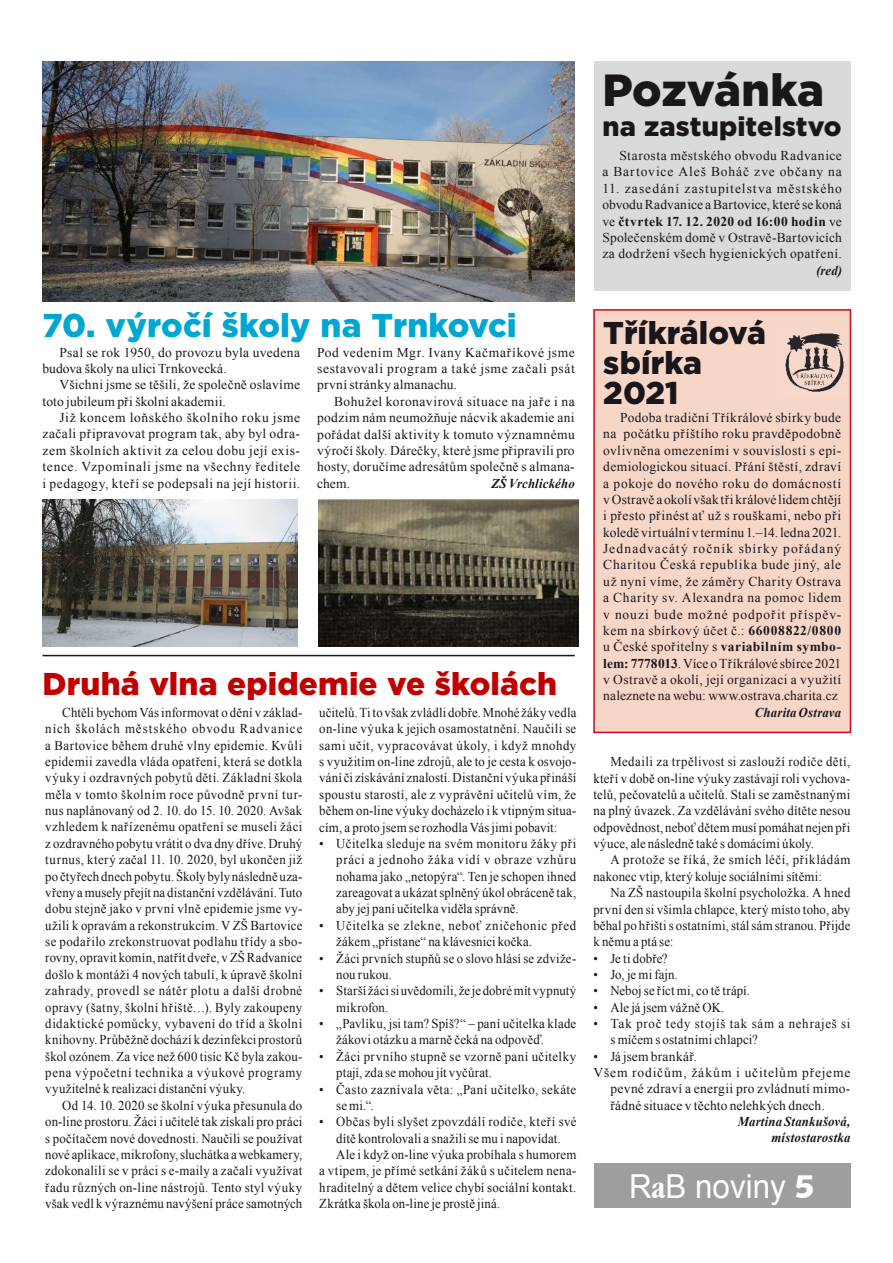
<style>
.page{position:relative;width:893px;height:1263px;background:#fff}
.page>*{position:absolute;margin:0;border:0;box-sizing:border-box;transform-origin:0 0}
.t1{font:900 45px "Gotham";letter-spacing:-.01em;color:#1a171c}
.t2{font:900 33px "Gotham";letter-spacing:-.005em;color:#00a7d3}
.t3{font:33px "Arial";color:#fff;scale:.95 1}
.t4{font:900 31.5px "Gotham";letter-spacing:.005em;color:#c00000}
.t5{font:900 31.5px/30px "Gotham";color:#1a171c}
.t6{font:900 27px "Gotham";letter-spacing:.005em;color:#1a171c}
.t7{font:13.5px/16.4px "Times New Roman";letter-spacing:.025em;color:#1a171c;scale:.95 1}
.t8{font:13.5px/16.4px "Times New Roman";letter-spacing:.025em;color:#1a171c;text-align:justify}
.t9{font:italic 700 13.5px/16.4px "Times New Roman";letter-spacing:.015em;color:#1a171c;text-align:right;scale:.95 1}
.t10{font:13.5px/16.4px "Times New Roman";letter-spacing:.05em;color:#1a171c;text-align:right}
.t11{font:13.5px/16.4px "Times New Roman";letter-spacing:.045em;color:#1a171c;scale:.95 1}
.t12{font:13.5px "Times New Roman";letter-spacing:.005em;color:#1a171c;scale:.95 1}
.t13{font:13.5px "Times New Roman";letter-spacing:.065em;color:#1a171c}
.t14{font:13.5px "Times New Roman";letter-spacing:-.005em;color:#1a171c;scale:.95 1}
.s1{font-weight:700}
.s2{font-family:"Garmd ITC Bk Cn BTCE Bold Condensed"}
.s3{font-family:"Humanst 531 Blk BTCE Black"}
</style>
<div class="page">
<div style="left:594px;top:1163px;width:256px;height:45px;background:#9d9ea0"></div>
<div style="left:594px;top:310px;width:256px;height:422px;background:#f6d6c7"></div>
<div style="left:593px;top:309px;width:258px;height:424px;border:2px solid #cd071e"></div>
<img style="left:785px;top:333px;width:59px;height:59px">
<img style="left:318px;top:500px;width:261px;height:147px">
<img style="left:43px;top:500px;width:255px;height:147px">
<img style="left:43px;top:62px;width:532px;height:239px">
<div style="left:594px;top:62px;width:256px;height:229px;background:#d9dadb"></div>
<hr style="left:43px;top:655px;width:532px;height:1px;background:#1a171c">
<h2 class="t2" style="left:43px;top:302px;width:476px">70. výročí školy na Trnkovci</h2>
<p class="t8" style="left:43px;top:344px;width:259px;text-indent:17px">Psal se rok 1950, do provozu byla uvedena budova školy na ulici Trnkovecká.</p>
<p class="t8" style="left:43px;top:376px;width:259px;text-indent:17px">Všichni jsme se těšili, že společně oslavíme toto jubileum při školní akademii.</p>
<p class="t8" style="left:43px;top:409px;width:259px;text-indent:17px">Již koncem loňského školního roku jsme začali připravovat program tak, aby byl odra&shy;zem školních aktivit za celou dobu její exis&shy;tence. Vzpomínali jsme na všechny ředitele i pedagogy, kteří se podepsali na její historii.</p>
<p class="t8" style="left:317px;top:344px;width:259px">Pod vedením Mgr. Ivany Kačmaříkové jsme sestavovali program a také jsme začali psát první stránky almanachu.</p>
<p class="t8" style="left:317px;top:393px;width:259px;text-indent:17px">Bohužel koronavirová situace na jaře i na podzim nám neumožňuje nácvik akademie ani pořádat další aktivity k tomuto významnému výročí školy. Dárečky, které jsme připravili pro hosty, doručíme adresátům společně s almana&shy;chem.</p>
<p class="t9" style="left:491px;top:474px;width:89px">ZŠ Vrchlického</p>
<h3 class="t4" style="left:43px;top:662px;width:516px">Druhá vlna epidemie ve školách</h3>
<h1 class="t1" style="left:602px;top:59px;width:223px">Pozvánka</h1>
<h3 class="t6" style="left:602px;top:108px;width:241px">na zastupitelstvo</h3>
<p class="t10" style="left:602px;top:147px;width:241px">Starosta městského obvodu Radvanice<br>a Bartovice Aleš Boháč zve občany na</p>
<p class="t8" style="left:602px;top:180px;width:241px">11. zasedání zastupitelstva městského obvodu Radvanice aBartovice, které se koná ve <span class="s1">čtvrtek 17. 12. 2020 od 16:00 hodin</span> ve Společenském domě v Ostravě-Bartovicích za dodržení všech hygienických opatření.</p>
<p class="t9" style="left:816px;top:262px;width:28px">(red)</p>
<h3 class="t5" style="left:603px;top:318px;width:164px">Tříkrálová sbírka<br>2021</h3>
<p class="t8" style="left:603px;top:409px;width:239px;text-indent:17px">Podoba tradiční Tříkrálové sbírky bude na počátku příštího roku pravděpodobně ovlivněna omezeními v souvislosti s epi&shy;demiologickou situací. Přání štěstí, zdraví a pokoje do nového roku do domácností vOstravě a okolí však tři králové lidem chtějí i přesto přinést ať už s rouškami, nebo při koledě virtuální v termínu 1.–14. ledna 2021.<br>Jednadvacátý ročník sbírky pořádaný Charitou Česká republika bude jiný, ale už nyní víme, že záměry Charity Ostrava a Charity sv. Alexandra na pomoc lidem v nouzi bude možné podpořit příspěv&shy;kem na sbírkový účet č.: <span class="s1">66008822/0800 </span>u České spořitelny s <span class="s1">variabilním symbo&shy;lem: 7778013</span>. Více oTříkrálové sbírce 2021 v Ostravě a okolí, její organizaci a využití naleznete na webu: www.ostrava.charita.cz</p>
<p class="t12" style="left:62px;top:703px;width:254px">Chtěli bychom Vás informovat o dění v základ-</p>
<p class="t9" style="left:755px;top:704px;width:92px">Charita Ostrava</p>
<p class="t7" style="left:45px;top:720px;width:272px">ních školách městského obvodu Radvanice a Bartovice během druhé vlny epidemie. Kvůli epidemii zavedla vláda opatření, která se dotkla výuky i ozdravných pobytů dětí. Základní škola měla v tomto školním roce původně první tur&shy;nus naplánovaný od 2. 10. do 15. 10. 2020. Avšak vzhledem k nařízenému opatření se museli žáci z ozdravného pobytu vrátit o dva dny dříve. Druhý turnus, který začal 11. 10. 2020, byl ukončen již po čtyřech dnech pobytu. Školy byly následně uza&shy;vřeny amusely přejít na distanční vzdělávání. Tuto dobu stejně jako v první vlně epidemie jsme vy-- užili k opravám a rekonstrukcím. V ZŠ Bartovice se podařilo zrekonstruovat podlahu třídy a sbo&shy;rovny, opravit komín, natřít dveře, v ZŠ Radvanice došlo k montáži 4 nových tabulí, k úpravě školní zahrady, provedl se nátěr plotu a další drobné opravy (šatny, školní hřiště…). Byly zakoupeny didaktické pomůcky, vybavení do tříd a školní knihovny. Průběžně dochází k dezinfekci prostorů škol ozónem. Za více než 600 tisíc Kč byla zakou&shy;pena výpočetní technika a výukové programy využitelné k realizaci distanční výuky.</p>
<p class="t7" style="left:45px;top:1097px;width:272px;text-align:justify;text-indent:17px">Od 14. 10. 2020 se školní výuka přesunula do on-line prostoru. Žáci i učitelé tak získali pro práci s počítačem nové dovednosti. Naučili se používat nové aplikace, mikrofony, sluchátka awebkamery, zdokonalili se v práci s e-maily a začali využívat řadu různých on-line nástrojů. Tento styl výuky však vedl k výraznému navýšení práce samotných</p>
<p class="t7" style="left:319px;top:704px;width:272px;text-align:justify">učitelů. Ti to však zvládli dobře. Mnohé žáky vedla on-line výuka k jejich osamostatnění. Naučili se sami učit, vypracovávat úkoly, i když mnohdy s využitím on-line zdrojů, ale to je cesta k osvojo&shy;vání či získávání znalostí. Distanční výuka přináší spoustu starostí, ale z vyprávění učitelů vím, že během on-line výuky docházelo i k vtipným situa&shy;cím, a proto jsem se rozhodla Vás jimi pobavit:</p>
<p class="t7" style="left:336px;top:835px;width:254px;text-align:justify;text-indent:-17px">• Učitelka sleduje na svém monitoru žáky při práci a jednoho žáka vidí v obraze vzhůru nohama jako „netopýra“. Ten je schopen ihned zareagovat a ukázat splněný úkol obráceně tak, aby jej paní učitelka viděla správně.</p>
<p class="t7" style="left:336px;top:917px;width:254px;text-indent:-17px">• Učitelka se zlekne, neboť zničehonic před žákem „přistane“ na klávesnici kočka.</p>
<p class="t7" style="left:336px;top:950px;width:254px;text-indent:-17px">• Žáci prvních stupňů se o slovo hlásí se zdviže&shy;nou rukou.</p>
<p class="t7" style="left:336px;top:982px;width:254px;text-indent:-17px">• Starší žáci si uvědomili, že je dobré mít vypnutý mikrofon.</p>
<p class="t7" style="left:336px;top:1015px;width:254px;text-indent:-17px">• „Pavlíku, jsi tam? Spíš?“ – paní učitelka klade žákovi otázku a marně čeká na odpověď.</p>
<p class="t7" style="left:336px;top:1048px;width:254px;text-indent:-17px">• Žáci prvního stupně se vzorně paní učitelky ptají, zda se mohou jít vyčůrat.</p>
<p class="t7" style="left:336px;top:1081px;width:254px;text-indent:-17px">• Často zaznívala věta: „Paní učitelko, sekáte se mi.“.</p>
<p class="t7" style="left:319px;top:1113px;width:272px">• Občas byli slyšet zpovzdálí rodiče, kteří své</p>
<p class="t7" style="left:336px;top:1130px;width:238px">dítě kontrolovali a snažili se mu i napovídat.</p>
<p class="t7" style="left:336px;top:1146px;width:254px">Ale i když on-line výuka probíhala s humorem</p>
<p class="t7" style="left:319px;top:1162px;width:272px">a vtipem, je přímé setkání žáků s učitelem nena-</p>
<p class="t7" style="left:319px;top:1179px;width:272px">hraditelný a dětem velice chybí sociální kontakt.</p>
<p class="t7" style="left:319px;top:1195px;width:192px">Zkrátka škola on-line je prostě jiná.</p>
<p class="t7" style="left:593px;top:753px;width:272px;text-align:justify;text-indent:17px">Medaili za trpělivost si zaslouží rodiče dětí, kteří v době on-line výuky zastávají roli vychova&shy;telů, pečovatelů a učitelů. Stali se zaměstnanými na plný úvazek. Za vzdělávání svého dítěte nesou odpovědnost, neboť dětem musí pomáhat nejen při výuce, ale následně také s domácími úkoly.</p>
<p class="t7" style="left:593px;top:851px;width:272px;text-indent:17px">A protože se říká, že smích léčí, přikládám nakonec vtip, který koluje sociálními sítěmi:</p>
<p class="t7" style="left:593px;top:884px;width:272px;text-align:justify;text-indent:17px">Na ZŠ nastoupila školní psycholožka. A hned první den si všimla chlapce, který místo toho, aby běhal po hřišti s ostatními, stál sám stranou. Přijde k němu a ptá se:</p>
<p class="t7" style="left:593px;top:950px;width:80px">• Je ti dobře?</p>
<p class="t14" style="left:593px;top:965px;width:90px">• Jo, je mi fajn.</p>
<p class="t7" style="left:593px;top:982px;width:166px">• Neboj se říct mi, co tě trápí.</p>
<p class="t12" style="left:593px;top:998px;width:139px">• Ale já jsem vážně OK.</p>
<p class="t11" style="left:610px;top:1015px;width:254px;text-indent:-17px">• Tak proč tedy stojíš tak sám a nehraješ si s míčem s ostatními chlapci?</p>
<p class="t7" style="left:593px;top:1048px;width:110px">• Já jsem brankář.</p>
<p class="t13" style="left:593px;top:1063px;width:259px">Všem rodičům, žákům i učitelům přejeme</p>
<p class="t8" style="left:610px;top:1080px;width:242px">pevné zdraví a energii pro zvládnutí mimo-</p>
<p class="t8" style="left:610px;top:1097px;width:216px">řádné situace v těchto nelehkých dnech.</p>
<p class="t9" style="left:738px;top:1113px;width:120px">Martina Stankušová, místostarostka</p>
<h2 class="t3" style="left:629px;top:1165px;width:197px">R<span class="s2">a</span>B noviny <span class="s3">5</span></h2>
</div>
